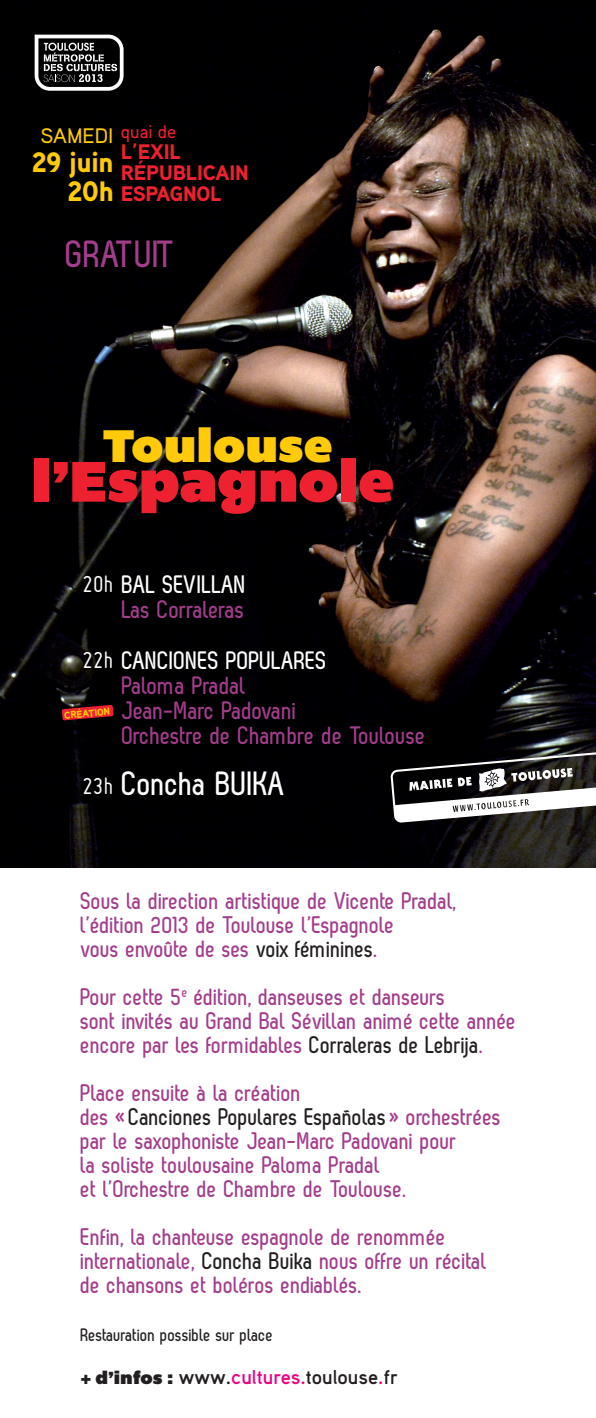
<style>
.page{position:relative;width:596px;height:1418px;background:#fff}
.page>*{position:absolute;margin:0;border:0;box-sizing:border-box;transform-origin:0 0}
.t1{font:58.8px "Bemio";letter-spacing:-.01em;color:#ee2130}
.t2{font:47px "Bemio";color:#feca0a}
.t3{font:700 37.8px "Zag";color:#a33d8b}
.t4{font:700 33.6px "Zag";color:#fff}
.t5{font:900 28px/29px "Aaux Pro";letter-spacing:-.02em;color:#feca0a;text-align:right}
.t6{font:700 25.2px/25.2px "Zag";color:#a33d8b}
.t7{font:700 25.2px "Zag";color:#fff}
.t8{font:25.2px "Miso";color:#fff}
.t9{font:700 24px/24px "Zag";color:#a33d8b}
.t10{font:900 21px/21.2px "Aaux Pro";letter-spacing:-.01em;color:#ee2130}
.t11{font:500 21px "Aaux Pro";color:#feca0a}
.t12{font:700 20px "Aaux Pro";color:#231f20}
.t13{font:500 18.2px "Aaux Pro";color:#ee2130}
.t14{font:700 18px "Zag";color:#231f20}
.t15{font:10px "Aaux Pro Black OSF";color:#feca0a}
.s1{font-family:"Miso";font-weight:400}
.s2{color:#231f20}
.s3{font-family:"Bemio";font-weight:400;font-size:18px}
.s4{color:#ed0280}
</style>
<div class="page">
<img style="left:0;top:0;width:595px;height:867px">
<svg style="left:390px;top:751px;width:205px;height:71px"></svg>
<svg style="left:35px;top:35px;width:88px;height:56px"></svg>
<svg style="left:62px;top:704px;width:51px;height:16px"></svg>
<p class="t11" style="left:40px;top:123px;width:74px">SAMEDI</p>
<p class="t5" style="left:32px;top:147px;width:83px">29 JUIN<br>20H</p>
<p class="t13" style="left:121px;top:120px;width:57px">quai de</p>
<p class="t10" style="left:121px;top:140px;width:129px">L’EXIL<br>RÉPUBLICAIN<br>ESPAGNOL</p>
<h3 class="t3" style="left:66px;top:233px;width:34px">gratuit</h3>
<h2 class="t2" style="left:103px;top:408px;width:231px">Toulouse</h2>
<h1 class="t1" style="left:31px;top:435px;width:364px">l’Espagnole</h1>
<p class="t7" style="left:82px;top:570px;width:165px"><span class="s1">20h</span> BAL SEVILLAN</p>
<p class="t6" style="left:122px;top:597px;width:124px">Las Corraleras</p>
<p class="t7" style="left:82px;top:646px;width:246px"><span class="s1">22h</span> CANCIONES POPULARES</p>
<p class="t15" style="left:64px;top:708px;width:48px;rotate:-5deg">création</p>
<p class="t8" style="left:82px;top:772px;width:32px">23h</p>
<p class="t6" style="left:122px;top:672px;width:305px">Paloma Pradal<br>Jean-Marc Padovani<br>Orchestre de Chambre de Toulouse</p>
<h3 class="t4" style="left:122px;top:764px;width:165px">Concha BUIKA</h3>
<p class="t9" style="left:81px;top:888px;width:377px">Sous la direction artistique de Vicente Pradal, l’édition 2013 de Toulouse l’Espagnole<br>vous envoûte de ses <span class="s2">voix féminines</span>.</p>
<p class="t9" style="left:81px;top:984px;width:437px">Pour cette 5<sup>e</sup> édition, danseuses et danseurs<br>sont invités au Grand Bal Sévillan animé cette année encore par les formidables <span class="s2">Corraleras de Lebrija</span>.</p>
<p class="t9" style="left:81px;top:1080px;width:422px">Place ensuite à la création<br>des « <span class="s2">Canciones Populares Españolas</span> » orchestrées par le saxophoniste Jean-Marc Padovani pour<br>la soliste toulousaine Paloma Pradal<br>et l’Orchestre de Chambre de Toulouse.</p>
<p class="t9" style="left:81px;top:1224px;width:407px">Enfin, la chanteuse espagnole de renommée internationale, <span class="s2">Concha Buika</span> nous offre un récital de chansons et boléros endiablés.</p>
<p class="t14" style="left:81px;top:1324px;width:194px">Restauration possible sur place</p>
<p class="t12" style="left:81px;top:1364px;width:318px"><span class="s3">+ d’infos :</span> www.<span class="s4">cultures.</span>toulouse<span class="s4">.</span>fr</p>
</div>
